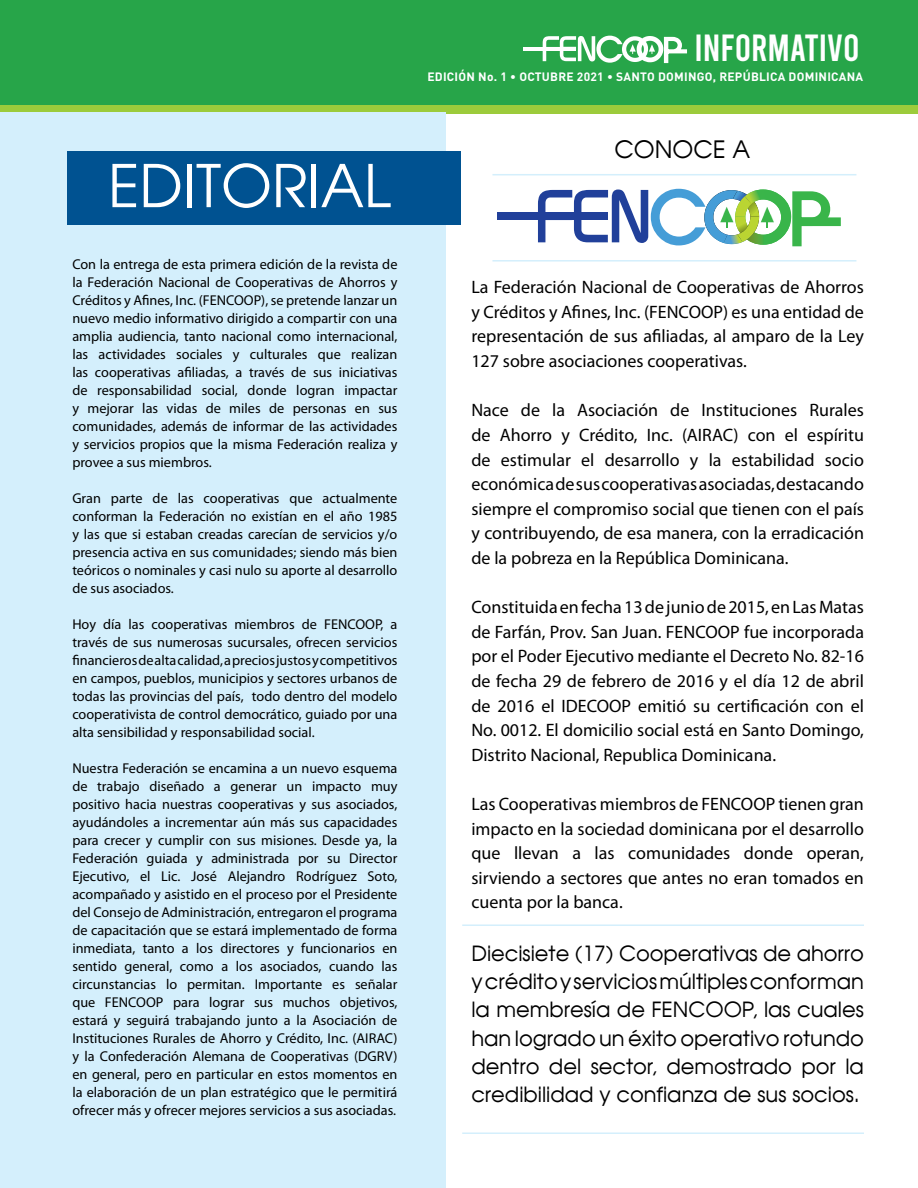
<style>
.page{position:relative;width:918px;height:1188px;background:#fff}
.page>*{position:absolute;margin:0;border:0;box-sizing:border-box;transform-origin:0 0}
.t1{font:58.5px "Avalon Plain";color:#fff}
.t2{font:37.65px "Bebas";color:#fff}
.t3{font:24px "Avalon Plain";color:#000}
.t4{font:21px/28.2px "Avalon Plain";color:#000;text-align:justify}
.t5{font:18px/24.6px "Myriad Pro";color:#000;text-align:justify}
.t6{font:14.25px/18px "Myriad Pro";color:#000;text-align:justify}
.t7{font:700 12px "DIN";letter-spacing:.02em;color:#fff}
</style>
<div class="page">
<div style="left:0;top:0;width:918px;height:105px;background:#27a549"></div>
<div style="left:0;top:105px;width:918px;height:8px;background:#9ccb3b"></div>
<hr style="left:523px;top:47px;width:53px;height:4px;background:#fff">
<svg style="left:543px;top:35px;width:144px;height:29px"></svg>
<div style="left:0;top:112px;width:446px;height:1076px;background:#d4effc"></div>
<div style="left:68px;top:151px;width:393px;height:74px;background:#005291"></div>
<svg style="left:832px;top:217px;width:9px;height:9px"></svg>
<div style="left:497px;top:212px;width:111px;height:8px;background:#21409a"></div>
<svg style="left:538px;top:188px;width:294px;height:59px"></svg>
<hr style="left:492px;top:174px;width:364px;height:1px;background:#d4effc">
<hr style="left:462px;top:924px;width:402px;height:2px;background:#d4effc">
<hr style="left:462px;top:1132px;width:402px;height:2px;background:#d4effc">
<hr style="left:492px;top:260px;width:364px;height:2px;background:#d4effc">
<h1 class="t1" style="left:108px;top:149px;width:285px">EDITORIAL</h1>
<p class="t6" style="left:72px;top:255px;width:327px">Con la entrega de esta primera edición de la revista de la Federación Nacional de Cooperativas de Ahorros y Créditos y Afines, Inc. (FENCOOP), se pretende lanzar un nuevo medio informativo dirigido a compartir con una amplia audiencia, tanto nacional como internacional, las actividades sociales y culturales que realizan las cooperativas afiliadas, a través de sus iniciativas de responsabilidad social, donde logran impactar y mejorar las vidas de miles de personas en sus comunidades, además de informar de las actividades y servicios propios que la misma Federación realiza y provee a sus miembros.</p>
<p class="t6" style="left:72px;top:489px;width:327px">Gran parte de las cooperativas que actualmente conforman la Federación no existían en el año 1985 y las que si estaban creadas carecían de servicios y/o presencia activa en sus comunidades; siendo más bien teóricos o nominales y casi nulo su aporte al desarrollo de sus asociados.</p>
<p class="t6" style="left:72px;top:615px;width:327px">Hoy día las cooperativas miembros de FENCOOP, a través de sus numerosas sucursales, ofrecen servicios financieros de alta calidad, a precios justos y competitivos en campos, pueblos, municipios y sectores urbanos de todas las provincias del país, todo dentro del modelo cooperativista de control democrático, guiado por una alta sensibilidad y responsabilidad social.</p>
<p class="t6" style="left:72px;top:759px;width:327px">Nuestra Federación se encamina a un nuevo esquema de trabajo diseñado a generar un impacto muy positivo hacia nuestras cooperativas y sus asociados, ayudándoles a incrementar aún más sus capacidades para crecer y cumplir con sus misiones. Desde ya, la Federación guiada y administrada por su Director Ejecutivo, el Lic. José Alejandro Rodríguez Soto, acompañado y asistido en el proceso por el Presidente del Consejo de Administración, entregaron el programa de capacitación que se estará implementado de forma inmediata, tanto a los directores y funcionarios en sentido general, como a los asociados, cuando las circunstancias lo permitan. Importante es señalar que FENCOOP para lograr sus muchos objetivos, estará y seguirá trabajando junto a la Asociación de Instituciones Rurales de Ahorro y Crédito, Inc. (AIRAC) y la Confederación Alemana de Cooperativas (DGRV) en general, pero en particular en estos momentos en la elaboración de un plan estratégico que le permitirá ofrecer más y ofrecer mejores servicios a sus asociadas.</p>
<h2 class="t2" style="left:694px;top:29px;width:167px">INFORMATIVO</h2>
<p class="t7" style="left:427px;top:69px;width:437px">EDICIÓN No. 1 • OCTUBRE 2021 • SANTO DOMINGO, REPÚBLICA DOMINICANA</p>
<h3 class="t3" style="left:614px;top:135px;width:137px">CONOCE A</h3>
<p class="t5" style="left:471px;top:275px;width:394px">La Federación Nacional de Cooperativas de Ahorros y Créditos y Afines, Inc. (FENCOOP) es una entidad de representación de sus afiliadas, al amparo de la Ley 127 sobre asociaciones cooperativas.</p>
<p class="t5" style="left:471px;top:398px;width:394px">Nace de la Asociación de Instituciones Rurales de Ahorro y Crédito, Inc. (AIRAC) con el espíritu de estimular el desarrollo y la estabilidad socio económica de sus cooperativas asociadas, destacando siempre el compromiso social que tienen con el país y contribuyendo, de esa manera, con la erradicación de la pobreza en la República Dominicana.</p>
<p class="t5" style="left:471px;top:595px;width:394px">Constituida en fecha 13 de junio de 2015, en Las Matas de Farfán, Prov. San Juan. FENCOOP fue incorporada por el Poder Ejecutivo mediante el Decreto No. 82-16 de fecha 29 de febrero de 2016 y el día 12 de abril de 2016 el IDECOOP emitió su certificación con el No. 0012. El domicilio social está en Santo Domingo, Distrito Nacional, Republica Dominicana.</p>
<p class="t5" style="left:471px;top:791px;width:394px">Las Cooperativas miembros de FENCOOP tienen gran impacto en la sociedad dominicana por el desarrollo que llevan a las comunidades donde operan, sirviendo a sectores que antes no eran tomados en cuenta por la banca.</p>
<h3 class="t4" style="left:471px;top:939px;width:394px">Diecisiete (17) Cooperativas de ahorro y crédito y servicios múltiples conforman la membresía de FENCOOP, las cuales han logrado un éxito operativo rotundo dentro del sector, demostrado por la credibilidad y confianza de sus socios.</h3>
</div>
